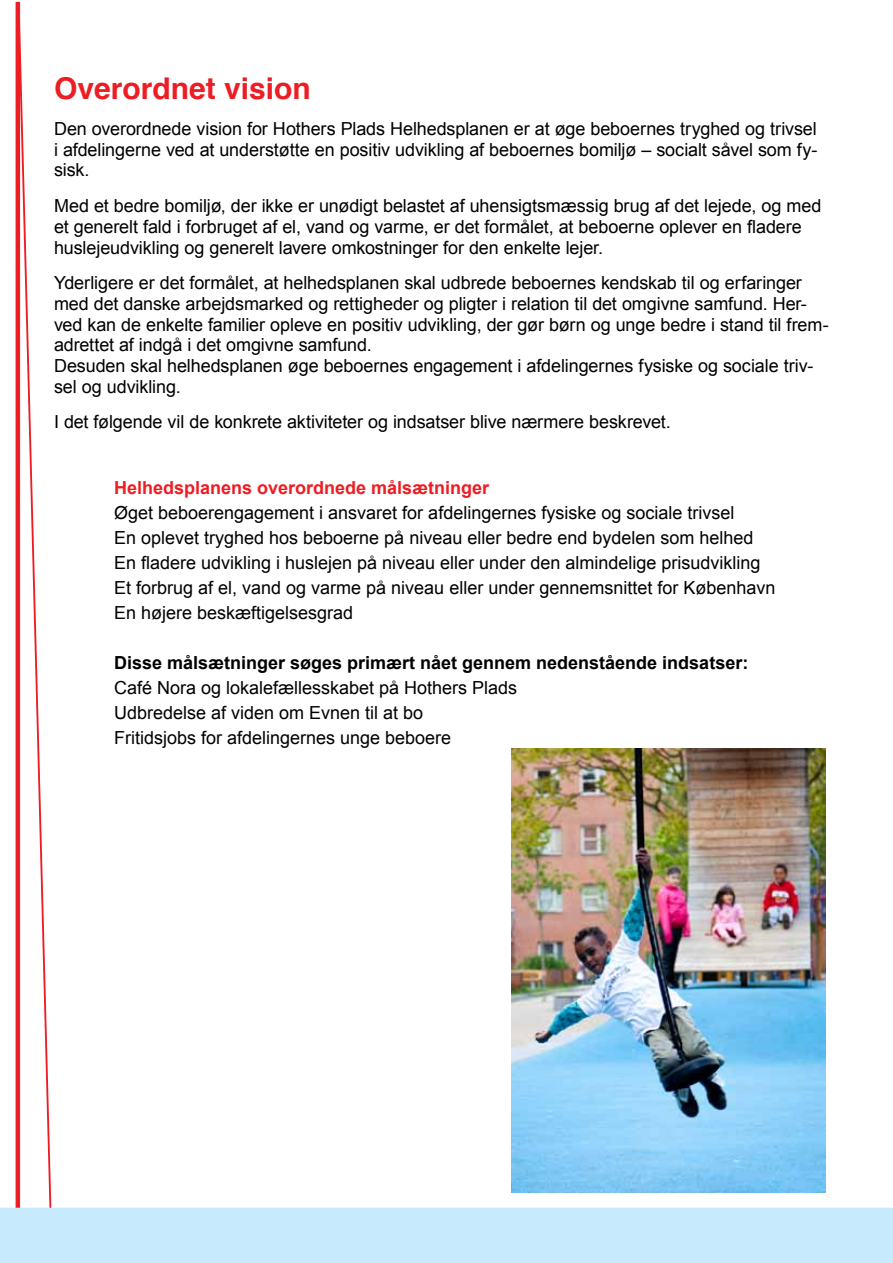
<style>
.page{position:relative;width:893px;height:1263px;background:#fff}
.page>*{position:absolute;margin:0;border:0;box-sizing:border-box;transform-origin:0 0}
.t1{font:700 30px "Helvetica";color:#ed1d24}
.t2{font:18px/20.7px "Arial";letter-spacing:-.005em;color:#000}
.t3{font:700 18px "Arial";color:#000}
.t4{font:700 18px "Arial";color:#ed1d24}
</style>
<div class="page">
<hr style="left:16px;top:2px;width:4px;height:1259px;background:#ed1d24">
<svg style="left:17px;top:1px;width:37px;height:1207px"></svg>
<div style="left:0;top:1208px;width:893px;height:55px;background:#c7eafc"></div>
<img style="left:512px;top:748px;width:314px;height:444px">
<h1 class="t1" style="left:54px;top:64px;width:258px">Overordnet vision</h1>
<p class="t2" style="left:54px;top:119px;width:765px;text-align:justify">Den overordnede vision for Hothers Plads Helhedsplanen er at øge beboernes tryghed og trivsel i afdelingerne ved at understøtte en positiv udvikling af beboernes bomiljø – socialt såvel som fy&shy;sisk.</p>
<p class="t2" style="left:54px;top:196px;width:769px">Med et bedre bomiljø, der ikke er unødigt belastet af uhensigtsmæssig brug af det lejede, og med et generelt fald i forbruget af el, vand og varme, er det formålet, at beboerne oplever en fladere huslejeudvikling og generelt lavere omkostninger for den enkelte lejer.</p>
<p class="t2" style="left:54px;top:273px;width:776px">Yderligere er det formålet, at helhedsplanen skal udbrede beboernes kendskab til og erfaringer med det danske arbejdsmarked og rettigheder og pligter i relation til det omgivne samfund. Her&shy;ved kan de enkelte familier opleve en positiv udvikling, der gør børn og unge bedre i stand til frem&shy;adrettet af indgå i det omgivne samfund.<br>Desuden skal helhedsplanen øge beboernes engagement i afdelingernes fysiske og sociale triv&shy;sel og udvikling.</p>
<p class="t2" style="left:54px;top:412px;width:618px">I det følgende vil de konkrete aktiviteter og indsatser blive nærmere beskrevet.</p>
<p class="t4" style="left:114px;top:476px;width:377px">Helhedsplanens overordnede målsætninger</p>
<p class="t2" style="left:114px;top:500px;width:663px;line-height:24.9px">Øget beboerengagement i ansvaret for afdelingernes fysiske og sociale trivsel<br>En oplevet tryghed hos beboerne på niveau eller bedre end bydelen som helhed En fladere udvikling i huslejen på niveau eller under den almindelige prisudvikling Et forbrug af el, vand og varme på niveau eller under gennemsnittet for København En højere beskæftigelsesgrad</p>
<p class="t3" style="left:114px;top:650px;width:636px">Disse målsætninger søges primært nået gennem nedenstående indsatser:</p>
<p class="t2" style="left:114px;top:675px;width:405px;line-height:24.9px">Café Nora og lokalefællesskabet på Hothers Plads<br>Udbredelse af viden om Evnen til at bo<br>Fritidsjobs for afdelingernes unge beboere</p>
</div>
